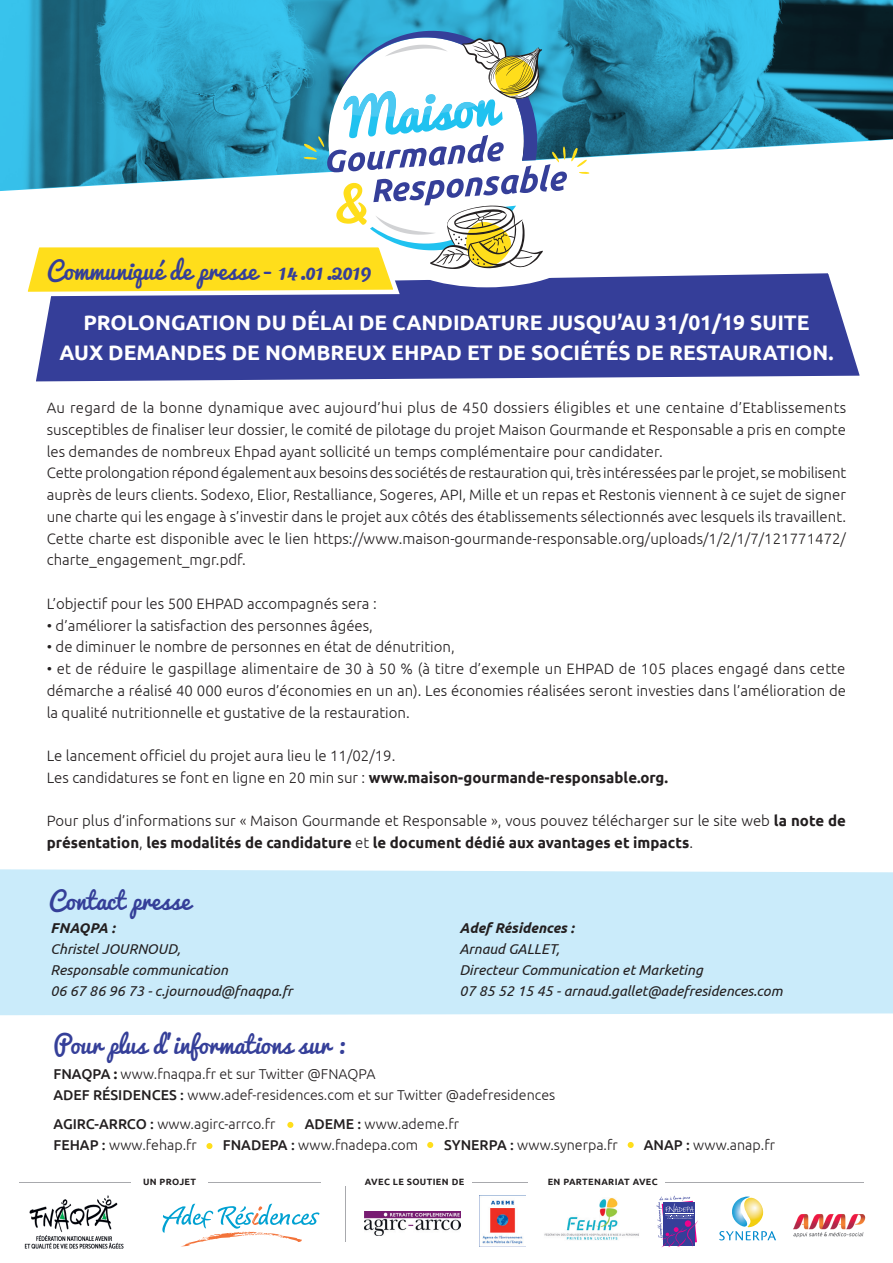
<style>
.page{position:relative;width:893px;height:1263px;background:#fff}
.page>*{position:absolute;margin:0;border:0;box-sizing:border-box;transform-origin:0 0}
.t1{font:24px "Pacifico";color:#353f99}
.t2{font:700 21px/30px "Ubuntu";color:#fff;text-align:center}
.t3{font:300 15px/21.8px "Ubuntu";color:#231f20}
.t4{font:300 14.25px/21px "Ubuntu";color:#231f20}
.t5{font:italic 14.25px/21px "Ubuntu";color:#231f20}
.t6{font:italic 700 14.25px "Ubuntu";color:#231f20}
.t7{font:700 9.15px "Ubuntu";letter-spacing:.04em;color:#231f20}
.s1{font-weight:700}
.s2{font-weight:500}
</style>
<div class="page">
<svg style="left:0;top:0;width:893px;height:191px"></svg>
<svg style="left:36px;top:273px;width:824px;height:109px;background:#434ba0"></svg>
<div style="left:0;top:869px;width:893px;height:146px;background:#caebfa"></div>
<svg style="left:287px;top:1122px;width:6px;height:6px"></svg>
<svg style="left:206px;top:1143px;width:6px;height:6px"></svg>
<svg style="left:427px;top:1142px;width:6px;height:6px"></svg>
<svg style="left:628px;top:1142px;width:6px;height:6px"></svg>
<svg style="left:19px;top:31px;width:571px;height:268px"></svg>
<img style="left:24px;top:1195px;width:100px;height:54px">
<svg style="left:162px;top:1204px;width:158px;height:42px"></svg>
<hr style="left:19px;top:1182px;width:112px;height:1px;background:#a8a9ad">
<hr style="left:208px;top:1182px;width:113px;height:1px;background:#a8a9ad">
<img style="left:482px;top:1200px;width:41px;height:44px">
<img style="left:544px;top:1198px;width:95px;height:42px">
<hr style="left:472px;top:1182px;width:55px;height:1px;background:#a8a9ad">
<hr style="left:345px;top:1186px;width:1px;height:55px;background:#a8a9ad">
<hr style="left:665px;top:1182px;width:199px;height:1px;background:#a8a9ad">
<img style="left:793px;top:1214px;width:73px;height:24px">
<svg style="left:719px;top:1196px;width:57px;height:44px"></svg>
<img style="left:743px;top:1198px;width:21px;height:29px">
<img style="left:365px;top:1212px;width:96px;height:23px">
<svg style="left:656px;top:1196px;width:42px;height:51px"></svg>
<h1 class="t1" style="left:47px;top:257px;width:326px">Communiqué de presse - 14.01.2019</h1>
<h2 class="t2" style="left:59px;top:307px;width:775px">PROLONGATION DU DÉLAI DE CANDIDATURE JUSQU’AU 31/01/19 SUITE<br>AUX DEMANDES DE NOMBREUX EHPAD ET DE SOCIÉTÉS DE RESTAURATION.</h2>
<p class="t3" style="left:47px;top:396px;width:801px">Au regard de la bonne dynamique avec aujourd’hui plus de 450 dossiers éligibles et une centaine d’Etablissements susceptibles de finaliser leur dossier, le comité de pilotage du projet Maison Gourmande et Responsable a pris en compte les demandes de nombreux Ehpad ayant sollicité un temps complémentaire pour candidater.<br>Cette prolongation répond également aux besoins des sociétés de restauration qui, très intéressées par le projet, se mobilisent auprès de leurs clients. Sodexo, Elior, Restalliance, Sogeres, API, Mille et un repas et Restonis viennent à ce sujet de signer une charte qui les engage à s’investir dans le projet aux côtés des établissements sélectionnés avec lesquels ils travaillent.<br>Cette charte est disponible avec le lien https://www.maison-gourmande-responsable.org/uploads/1/2/1/7/121771472/ charte_engagement_mgr.pdf.</p>
<p class="t3" style="left:47px;top:592px;width:331px">L’objectif pour les 500 EHPAD accompagnés sera :</p>
<p class="t3" style="left:47px;top:614px;width:328px">• d’améliorer la satisfaction des personnes âgées,</p>
<p class="t3" style="left:47px;top:636px;width:410px">• de diminuer le nombre de personnes en état de dénutrition,</p>
<p class="t3" style="left:47px;top:657px;width:801px;text-align:justify">• et de réduire le gaspillage alimentaire de 30 à 50 % (à titre d’exemple un EHPAD de 105 places engagé dans cette démarche a réalisé 40 000 euros d’économies en un an). Les économies réalisées seront investies dans l’amélioration de la qualité nutritionnelle et gustative de la restauration.</p>
<p class="t3" style="left:47px;top:744px;width:623px">Le lancement officiel du projet aura lieu le 11/02/19.<br>Les candidatures se font en ligne en 20 min sur : <span class="s1">www.maison-gourmande-responsable.org.</span></p>
<p class="t3" style="left:47px;top:810px;width:801px">Pour plus d’informations sur « Maison Gourmande et Responsable », vous pouvez télécharger sur le site web <span class="s1">la note de présentation</span>, <span class="s1">les modalités de candidature</span> et <span class="s1">le document dédié aux avantages et impacts</span>.</p>
<h1 class="t1" style="left:49px;top:887px;width:143px">Contact presse</h1>
<p class="t6" style="left:51px;top:919px;width:66px">FNAQPA :</p>
<p class="t5" style="left:51px;top:937px;width:243px">Christel JOURNOUD,<br>Responsable communication<br>06 67 86 96 73 - c.journoud@fnaqpa.fr</p>
<p class="t6" style="left:459px;top:919px;width:116px">Adef Résidences :</p>
<p class="t5" style="left:459px;top:937px;width:324px">Arnaud GALLET,<br>Directeur Communication et Marketing<br>07 85 52 15 45 - arnaud.gallet@adefresidences.com</p>
<h1 class="t1" style="left:54px;top:1031px;width:293px">Pour plus d’informations sur :</h1>
<p class="t4" style="left:54px;top:1063px;width:503px"><span class="s2">FNAQPA</span> <span class="s1">:</span> www.fnaqpa.fr et sur Twitter @FNAQPA<br><span class="s2">ADEF RÉSIDENCES :</span> www.adef-residences.com et sur Twitter @adefresidences</p>
<p class="t4" style="left:54px;top:1113px;width:223px"><span class="s2">AGIRC-ARRCO :</span> www.agirc-arrco.fr</p>
<p class="t4" style="left:305px;top:1113px;width:156px"><span class="s2">ADEME :</span> www.ademe.fr</p>
<p class="t4" style="left:54px;top:1134px;width:145px"><span class="s2">FEHAP :</span> www.fehap.fr</p>
<p class="t4" style="left:223px;top:1134px;width:197px"><span class="s2">FNADEPA :</span> www.fnadepa.com</p>
<p class="t4" style="left:444px;top:1134px;width:175px"><span class="s2">SYNERPA :</span> www.synerpa.fr</p>
<p class="t4" style="left:644px;top:1134px;width:133px"><span class="s2">ANAP :</span> www.anap.fr</p>
<p class="t7" style="left:143px;top:1176px;width:55px">UN PROJET</p>
<p class="t7" style="left:365px;top:1176px;width:101px">AVEC LE SOUTIEN DE</p>
<p class="t7" style="left:548px;top:1176px;width:112px">EN PARTENARIAT AVEC</p>
</div>
